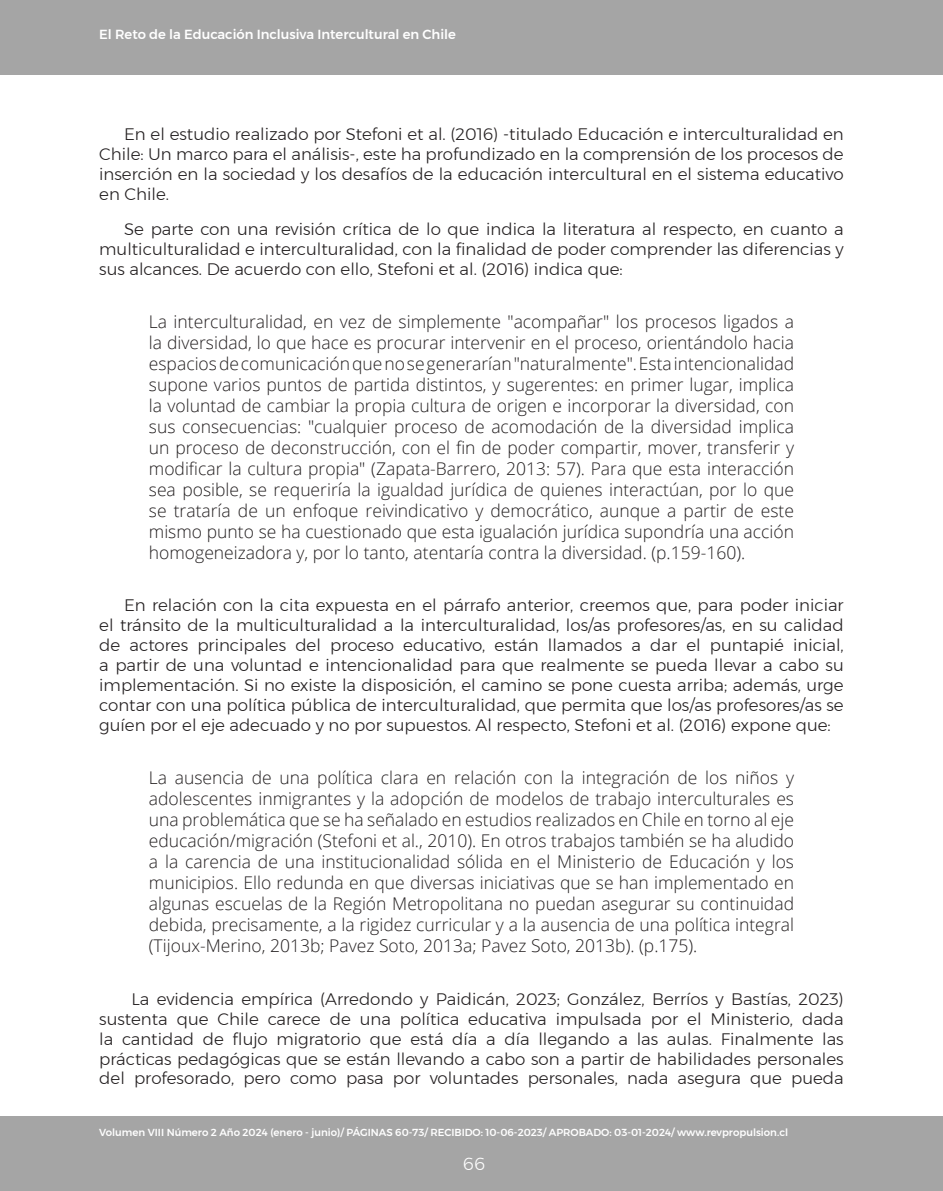
<style>
.page{position:relative;width:943px;height:1191px;background:#fff}
.page>*{position:absolute;margin:0;border:0;box-sizing:border-box;transform-origin:0 0}
._08_parrafo_cita_textual{font:300 17.5px/21px "Open Sans";color:#231f20;text-align:justify}
.t1{font:300 17.5px "Montserrat";color:#fff}
._07_parrafo_texto_articulo{font:300 16.62px/19.9px "Montserrat";color:#231f20;text-align:justify}
.t2{font:500 13.12px "Montserrat";color:#fff}
.t3{font:500 10.15px "Montserrat";color:#fff}
</style>
<div class="page">
<div style="left:0;top:0;width:943px;height:74px;background:#a5a5a5"></div>
<div style="left:0;top:1116px;width:943px;height:75px;background:#a5a5a5"></div>
<p class="t2" style="left:99px;top:24px;width:358px">El Reto de la Educación Inclusiva Intercultural en Chile</p>
<p class="_07_parrafo_texto_articulo" style="left:99px;top:124px;width:746px;text-indent:25px">En el estudio realizado por Stefoni et al. (2016) -titulado Educación e interculturalidad en Chile: Un marco para el análisis-, este ha profundizado en la comprensión de los procesos de inserción en la sociedad y los desafíos de la educación intercultural en el sistema educativo en Chile.</p>
<p class="_07_parrafo_texto_articulo" style="left:99px;top:219px;width:746px;text-indent:25px">Se parte con una revisión crítica de lo que indica la literatura al respecto, en cuanto a multiculturalidad e interculturalidad, con la finalidad de poder comprender las diferencias y sus alcances. De acuerdo con ello, Stefoni et al. (2016) indica que:</p>
<p class="_08_parrafo_cita_textual" style="left:149px;top:311px;width:646px">La interculturalidad, en vez de simplemente "acompañar" los procesos ligados a la diversidad, lo que hace es procurar intervenir en el proceso, orientándolo hacia espacios de comunicación que no se generarían "naturalmente". Esta intencionalidad supone varios puntos de partida distintos, y sugerentes: en primer lugar, implica la voluntad de cambiar la propia cultura de origen e incorporar la diversidad, con sus consecuencias: "cualquier proceso de acomodación de la diversidad implica un proceso de deconstrucción, con el fin de poder compartir, mover, transferir y modificar la cultura propia" (Zapata-Barrero, 2013: 57). Para que esta interacción sea posible, se requeriría la igualdad jurídica de quienes interactúan, por lo que se trataría de un enfoque reivindicativo y democrático, aunque a partir de este mismo punto se ha cuestionado que esta igualación jurídica supondría una acción homogeneizadora y, por lo tanto, atentaría contra la diversidad. (p.159-160).</p>
<p class="_07_parrafo_texto_articulo" style="left:99px;top:595px;width:746px;text-indent:25px">En relación con la cita expuesta en el párrafo anterior, creemos que, para poder iniciar el tránsito de la multiculturalidad a la interculturalidad, los/as profesores/as, en su calidad de actores principales del proceso educativo, están llamados a dar el puntapié inicial, a partir de una voluntad e intencionalidad para que realmente se pueda llevar a cabo su implementación. Si no existe la disposición, el camino se pone cuesta arriba; además, urge contar con una política pública de interculturalidad, que permita que los/as profesores/as se guíen por el eje adecuado y no por supuestos. Al respecto, Stefoni et al. (2016) expone que:</p>
<p class="_08_parrafo_cita_textual" style="left:149px;top:767px;width:646px">La ausencia de una política clara en relación con la integración de los niños y adolescentes inmigrantes y la adopción de modelos de trabajo interculturales es una problemática que se ha señalado en estudios realizados en Chile en torno al eje educación/migración (Stefoni et al., 2010). En otros trabajos también se ha aludido a la carencia de una institucionalidad sólida en el Ministerio de Educación y los municipios. Ello redunda en que diversas iniciativas que se han implementado en algunas escuelas de la Región Metropolitana no puedan asegurar su continuidad debida, precisamente, a la rigidez curricular y a la ausencia de una política integral (Tijoux-Merino, 2013b; Pavez Soto, 2013a; Pavez Soto, 2013b). (p.175).</p>
<p class="_07_parrafo_texto_articulo" style="left:99px;top:988px;width:746px;text-indent:32px">La evidencia empírica (Arredondo y Paidicán, 2023; González, Berríos y Bastías, 2023) sustenta que Chile carece de una política educativa impulsada por el Ministerio, dada la cantidad de flujo migratorio que está día a día llegando a las aulas. Finalmente las prácticas pedagógicas que se están llevando a cabo son a partir de habilidades personales del profesorado, pero como pasa por voluntades personales, nada asegura que pueda</p>
<p class="t3" style="left:99px;top:1124px;width:690px">Volumen VIII Número 2 Año 2024 (enero - junio)/ PÁGINAS 60-73/ RECIBIDO: 10-06-2023/ APROBADO: 03-01-2024/ www.revpropulsion.cl</p>
<p class="t1" style="left:463px;top:1150px;width:24px">66</p>
</div>
